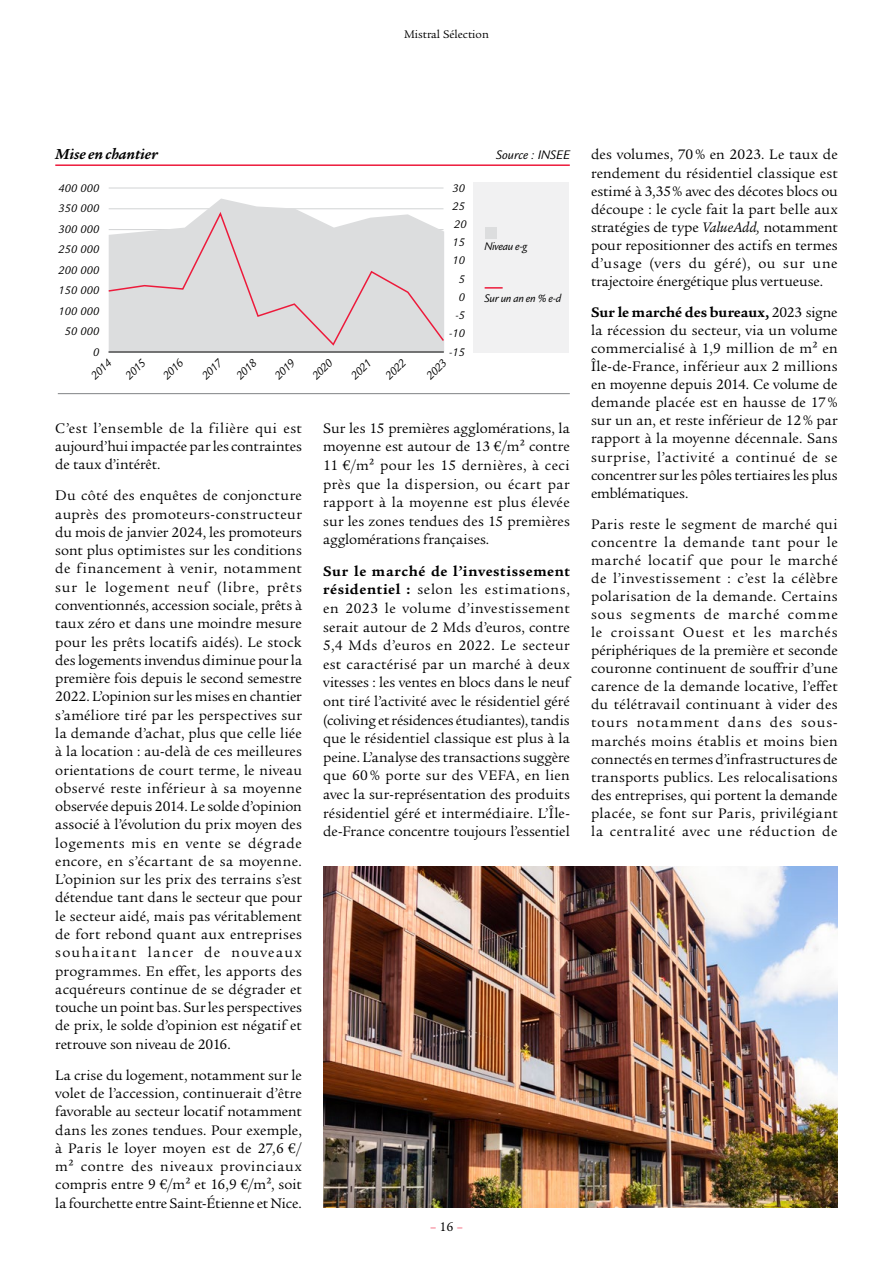
<style>
.page{position:relative;width:893px;height:1263px;background:#fff}
.page>*{position:absolute;margin:0;border:0;box-sizing:border-box;transform-origin:0 0}
.Titre_tableayu_souligné_jaune{font:italic 700 15.75px "Legacy Serif ITC Std";letter-spacing:.005em;color:#000}
.texte-courant-C10{font:15px/18.3px "Legacy Serif ITC Std";color:#000;text-align:justify}
.Sources-C9{font:italic 13.5px "Legacy Sans ITC Std";color:#000}
.t1{font:13.5px "Legacy Serif ITC Std";color:#ed1a3b}
.t2{font:italic 12px/18.1px "Legacy Sans ITC Std";letter-spacing:.01em;color:#000;text-align:right}
.t3{font:12px "Legacy Serif ITC Std";color:#000}
.s1{font-weight:700}
.s2{color:#000}
.s3{font-style:italic}
</style>
<div class="page">
<img style="left:323px;top:866px;width:515px;height:342px">
<hr style="left:109px;top:188px;width:334px;height:1px;background:#d1d3d4">
<div style="left:473px;top:182px;width:96px;height:170px;background:#f1f1f2"></div>
<svg style="left:109px;top:199px;width:335px;height:153px"></svg>
<svg style="left:108px;top:210px;width:336px;height:137px;background:#dedcdd"></svg>
<svg style="left:485px;top:287px;width:18px;height:2px"></svg>
<div style="left:485px;top:227px;width:11px;height:11px;background:#dcddde"></div>
<hr style="left:109px;top:352px;width:335px;height:1px;background:#000">
<hr style="left:55px;top:164px;width:515px;height:2px;background:#ed1a3b">
<hr style="left:58px;top:393px;width:512px;height:1px;background:#808285">
<p class="t3" style="left:404px;top:28px;width:86px">Mistral Sélection</p>
<p class="Titre_tableayu_souligné_jaune" style="left:55px;top:146px;width:104px">Mise en chantier</p>
<p class="Sources-C9" style="left:496px;top:147px;width:75px">Source : INSEE</p>
<p class="t2" style="left:59px;top:179px;width:42px">400 000</p>
<p class="t2" style="left:449px;top:179px;width:19px">30<br>25<br>20<br>15<br>10<br>5<br>0 -5 -10 -15</p>
<p class="t2" style="left:59px;top:198px;width:42px;line-height:20.9px;text-align:left">350 000<br>300 000</p>
<p class="t2" style="left:59px;top:239px;width:42px;line-height:20.7px">250 000<br>200 000<br>150 000<br>100 000<br>50 000<br>0</p>
<p class="t2" style="left:485px;top:238px;width:44px">Niveau e-g</p>
<p class="t2" style="left:485px;top:290px;width:78px">Sur un an en % e-d</p>
<p class="t2" style="left:87px;top:371px;width:25px;rotate:-45deg">2014</p>
<p class="t2" style="left:121px;top:371px;width:25px;rotate:-45deg">2015</p>
<p class="t2" style="left:159px;top:371px;width:25px;rotate:-45deg">2016</p>
<p class="t2" style="left:198px;top:371px;width:25px;rotate:-45deg">2017</p>
<p class="t2" style="left:232px;top:371px;width:25px;rotate:-45deg">2018</p>
<p class="t2" style="left:270px;top:371px;width:25px;rotate:-45deg">2019</p>
<p class="t2" style="left:308px;top:371px;width:25px;rotate:-45deg">2020</p>
<p class="t2" style="left:347px;top:371px;width:25px;rotate:-45deg">2021</p>
<p class="t2" style="left:381px;top:371px;width:25px;rotate:-45deg">2022</p>
<p class="t2" style="left:422px;top:371px;width:25px;rotate:-45deg">2023</p>
<p class="texte-courant-C10" style="left:55px;top:419px;width:248px">C’est l’ensemble de la filière qui est aujourd’hui impactée par les contraintes de taux d’intérêt.</p>
<p class="texte-courant-C10" style="left:55px;top:487px;width:248px">Du côté des enquêtes de conjoncture auprès des promoteurs-constructeur du mois de janvier 2024, les promoteurs sont plus optimistes sur les conditions de financement à venir, notamment sur le logement neuf (libre, prêts conventionnés, accession sociale, prêts à taux zéro et dans une moindre mesure pour les prêts locatifs aidés). Le stock des logements invendus diminue pour la première fois depuis le second semestre 2022. L’opinion sur les mises en chantier s’améliore tiré par les perspectives sur la demande d’achat, plus que celle liée à la location : au-delà de ces meilleures orientations de court terme, le niveau observé reste inférieur à sa moyenne observée depuis 2014. Le solde d’opinion associé à l’évolution du prix moyen des logements mis en vente se dégrade encore, en s’écartant de sa moyenne.<br>L’opinion sur les prix des terrains s’est détendue tant dans le secteur que pour le secteur aidé, mais pas véritablement de fort rebond quant aux entreprises souhaitant lancer de nouveaux programmes. En effet, les apports des acquéreurs continue de se dégrader et touche un point bas. Sur les perspectives de prix, le solde d’opinion est négatif et retrouve son niveau de 2016.</p>
<p class="texte-courant-C10" style="left:55px;top:1066px;width:248px">La crise du logement, notamment sur le volet de l’accession, continuerait d’être favorable au secteur locatif notamment dans les zones tendues. Pour exemple, à Paris le loyer moyen est de 27,6 €/ m² contre des niveaux provinciaux compris entre 9 €/m² et 16,9 €/m², soit la fourchette entre Saint-Étienne et Nice.</p>
<p class="texte-courant-C10" style="left:323px;top:419px;width:248px">Sur les 15 premières agglomérations, la moyenne est autour de 13 €/m² contre 11 €/m² pour les 15 dernières, à ceci près que la dispersion, ou écart par rapport à la moyenne est plus élevée sur les zones tendues des 15 premières agglomérations françaises.</p>
<p class="texte-courant-C10" style="left:323px;top:562px;width:248px"><span class="s1">Sur le marché de l’investissement résidentiel :</span> selon les estimations, en 2023 le volume d’investissement serait autour de 2 Mds d’euros, contre 5,4 Mds d’euros en 2022. Le secteur est caractérisé par un marché à deux vitesses : les ventes en blocs dans le neuf ont tiré l’activité avec le résidentiel géré (coliving et résidences étudiantes), tandis que le résidentiel classique est plus à la peine. L’analyse des transactions suggère que 60% porte sur des VEFA, en lien avec la sur-représentation des produits résidentiel géré et intermédiaire. L’Île&shy;de-France concentre toujours l’essentiel</p>
<p class="t1" style="left:430px;top:1219px;width:34px">– <span class="s2">16</span> –</p>
<p class="texte-courant-C10" style="left:591px;top:146px;width:248px">des volumes, 70% en 2023. Le taux de rendement du résidentiel classique est estimé à 3,35% avec des décotes blocs ou découpe : le cycle fait la part belle aux stratégies de type <span class="s3">ValueAdd,</span> notamment pour repositionner des actifs en termes d’usage (vers du géré), ou sur une trajectoire énergétique plus vertueuse.</p>
<p class="texte-courant-C10" style="left:591px;top:303px;width:248px"><span class="s1">Sur le marché des bureaux,</span> 2023 signe la récession du secteur, via un volume commercialisé à 1,9 million de m² en Île-de-France, inférieur aux 2 millions en moyenne depuis 2014. Ce volume de demande placée est en hausse de 17% sur un an, et reste inférieur de 12% par rapport à la moyenne décennale. Sans surprise, l’activité a continué de se concentrer sur les pôles tertiaires les plus emblématiques.</p>
<p class="texte-courant-C10" style="left:591px;top:515px;width:248px">Paris reste le segment de marché qui concentre la demande tant pour le marché locatif que pour le marché de l’investissement : c’est la célèbre polarisation de la demande. Certains sous segments de marché comme le croissant Ouest et les marchés périphériques de la première et seconde couronne continuent de souffrir d’une carence de la demande locative, l’effet du télétravail continuant à vider des tours notamment dans des sous&shy;marchés moins établis et moins bien connectés en termes d’infrastructures de transports publics. Les relocalisations des entreprises, qui portent la demande placée, se font sur Paris, privilégiant la centralité avec une réduction de</p>
</div>
